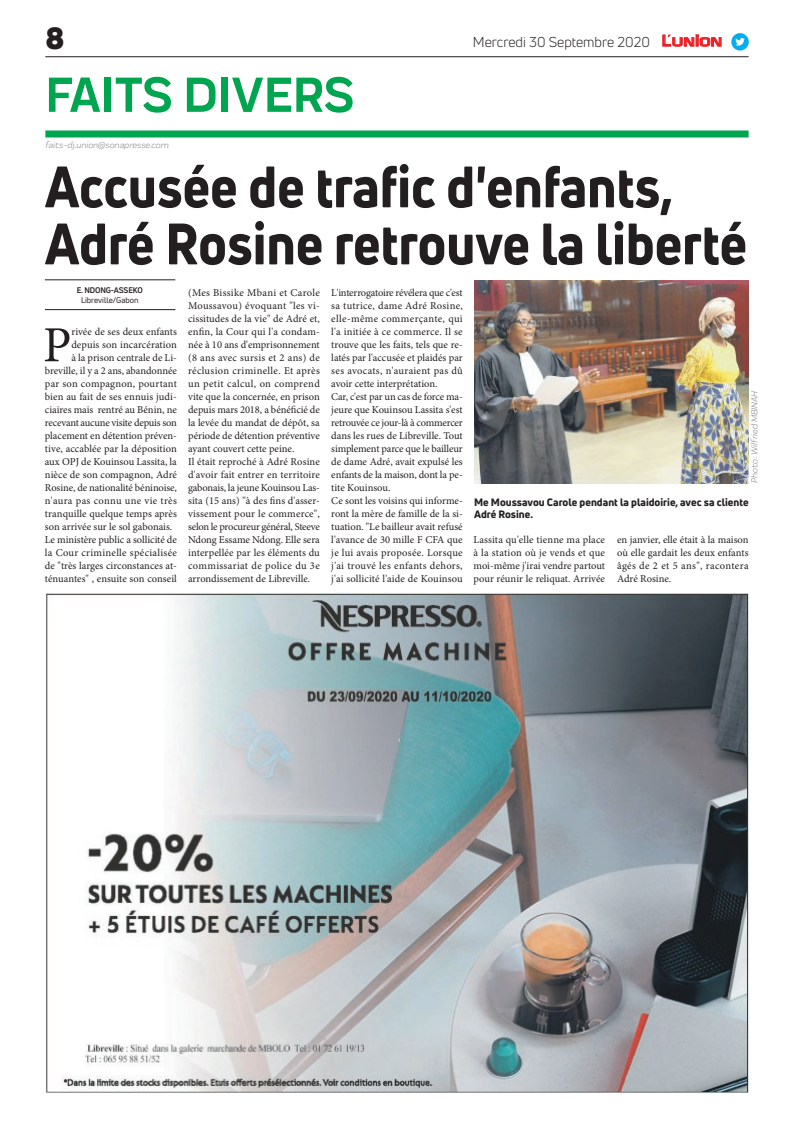
<style>
.page{position:relative;width:794px;height:1129px;background:#fff}
.page>*{position:absolute;margin:0;border:0;box-sizing:border-box;transform-origin:0 0}
.t1{font:800 57px/57px "Uni Neue";color:#231f20;scale:.91 1}
.t2{font:700 51px "Praktika";color:#00a54f}
.t3{font:50.5px "Minion Pro";color:#231f20}
.t4{font:900 30px "Uni Neue";color:#231f20}
.t5{font:14px "Uni Neue";color:#231f20}
.t6{font:10.5px/13px "Minion Pro";color:#231f20}
.t7{font:800 10.5px/12.6px "Uni Neue";color:#231f20}
.t8{font:10.5px "Minion Pro";letter-spacing:-.02em;color:#231f20}
.t9{font:10.5px "Minion Pro";letter-spacing:.025em;color:#231f20}
.t10{font:10.5px "Minion Pro";letter-spacing:.02em;color:#231f20}
.t11{font:10.5px "Minion Pro";letter-spacing:.03em;color:#231f20}
.t12{font:italic 9px "Praktika";color:#818386}
.t13{font:8px "Uni Neue";color:#231f20}
.t14{font:700 8px "Uni Neue";letter-spacing:-.02em;color:#231f20}
.s1{font-family:"Eurostile";font-weight:600;font-size:14.9px;color:#ee1d23}
.s2{font-family:"Eurostile";font-weight:600;font-size:11.4px;color:#ee1d23}
</style>
<div class="page">
<div style="left:45px;top:130px;width:703px;height:7px;background:#00a54f"></div>
<hr style="left:45px;top:56px;width:703px;height:1px;background:#231f20">
<svg style="left:662px;top:34px;width:60px;height:13px"></svg>
<div style="left:731px;top:33px;width:17px;height:18px;background:#00aeef;border-radius:50%"></div>
<svg style="left:735px;top:38px;width:10px;height:8px"></svg>
<img style="left:45px;top:592px;width:703px;height:499px">
<hr style="left:45px;top:309px;width:130px;height:1px;background:#231f20">
<hr style="left:45px;top:279px;width:130px;height:1px;background:#231f20">
<img style="left:474px;top:280px;width:274px;height:203px">
<h3 class="t4" style="left:45px;top:17px;width:21px">8</h3>
<h2 class="t2" style="left:45px;top:54px;width:310px">FAITS DIVERS</h2>
<p class="t12" style="left:45px;top:139px;width:125px">faits-dj.union@sonapresse.com</p>
<h3 class="t5" style="left:473px;top:33px;width:251px">Mercredi 30 Septembre 2020 <span class="s1">L</span><span class="s2">UNION</span></h3>
<h1 class="t1" style="left:45px;top:157px;width:773px">Accusée de trafic d'enfants,<br>Adré Rosine retrouve la liberté</h1>
<p class="t14" style="left:77px;top:285px;width:68px">E. NDONG-ASSEKO</p>
<p class="t13" style="left:81px;top:295px;width:59px">Libreville/Gabon</p>
<p class="t6" style="left:188px;top:286px;width:133px">(Mes Bissike Mbani et Carole<br>Moussavou) évoquant "les vi&shy;cissitudes de la vie" de Adré et, enfin, la Cour qui l'a condam&shy;née à 10 ans d'emprisonnement (8 ans avec sursis et 2 ans) de réclusion criminelle. Et après un petit calcul, on comprend vite que la concernée, en prison depuis mars 2018, a bénéficié de la levée du mandat de dépôt, sa période de détention préventive ayant couvert cette peine.<br>Il était reproché à Adré Rosine d'avoir fait entrer en territoire gabonais, la jeune Kouinsou Las&shy;sita (15 ans) "à des fins d'asser&shy;vissement pour le commerce", selon le procureur général, Steeve<br>Ndong Essame Ndong. Elle sera interpellée par les éléments du commissariat de police du 3e arrondissement de Libreville.</p>
<p class="t6" style="left:331px;top:286px;width:133px">L'interrogatoire révélera que c'est sa tutrice, dame Adré Rosine, elle-même commerçante, qui l'a initiée à ce commerce. Il se trouve que les faits, tels que re&shy;latés par l'accusée et plaidés par ses avocats, n'auraient pas dû avoir cette interprétation.<br>Car, c'est par un cas de force ma&shy;jeure que Kouinsou Lassita s'est retrouvée ce jour-là à commercer dans les rues de Libreville. Tout simplement parce que le bailleur de dame Adré, avait expulsé les enfants de la maison, dont la pe&shy;tite Kouinsou.<br>Ce sont les voisins qui informe&shy;ront la mère de famille de la si&shy;tuation. "Le bailleur avait refusé l'avance de 30 mille F CFA que je lui avais proposée. Lorsque j'ai trouvé les enfants dehors, j'ai sollicité l'aide de Kouinsou</p>
<h3 class="t3" style="left:43px;top:311px;width:30px">P</h3>
<p class="t6" style="left:71px;top:325px;width:107px">rivée de ses deux enfants</p>
<p class="t6" style="left:71px;top:338px;width:107px">depuis son incarcération</p>
<p class="t6" style="left:71px;top:351px;width:107px">à la prison centrale de Li-</p>
<p class="t6" style="left:45px;top:364px;width:133px">breville, il y a 2 ans, abandonnée</p>
<p class="t10" style="left:45px;top:377px;width:133px">par son compagnon, pourtant</p>
<p class="t6" style="left:45px;top:390px;width:133px">bien au fait de ses ennuis judi-</p>
<p class="t6" style="left:45px;top:403px;width:133px">ciaires mais rentré au Bénin, ne</p>
<p class="t8" style="left:45px;top:416px;width:133px">recevant aucune visite depuis son</p>
<p class="t6" style="left:45px;top:429px;width:133px">placement en détention préven-</p>
<p class="t6" style="left:45px;top:442px;width:134px">tive, accablée par la déposition</p>
<p class="t6" style="left:45px;top:455px;width:133px">aux OPJ de Kouinsou Lassita, la</p>
<p class="t6" style="left:45px;top:468px;width:134px">nièce de son compagnon, Adré</p>
<p class="t6" style="left:45px;top:481px;width:134px">Rosine, de nationalité béninoise,</p>
<p class="t11" style="left:45px;top:494px;width:134px">n'aura pas connu une vie très</p>
<p class="t6" style="left:45px;top:507px;width:133px">tranquille quelque temps après</p>
<p class="t6" style="left:45px;top:520px;width:129px">son arrivée sur le sol gabonais.</p>
<p class="t6" style="left:45px;top:533px;width:133px">Le ministère public a sollicité de</p>
<p class="t9" style="left:45px;top:546px;width:134px">la Cour criminelle spécialisée</p>
<p class="t6" style="left:45px;top:559px;width:133px">de "très larges circonstances at-</p>
<p class="t6" style="left:45px;top:572px;width:133px">ténuantes" , ensuite son conseil</p>
<p class="t12" style="left:748px;top:483px;width:94px;rotate:-90deg">Photo : Wilfried MBINAH</p>
<p class="t7" style="left:474px;top:495px;width:276px">Me Moussavou Carole pendant la plaidoirie, avec sa cliente<br>Adré Rosine.</p>
<p class="t6" style="left:473px;top:533px;width:133px;text-align:justify">Lassita qu'elle tienne ma place à la station où je vends et que moi-même j'irai vendre partout pour réunir le reliquat. Arrivée</p>
<p class="t6" style="left:617px;top:533px;width:133px;text-align:justify">en janvier, elle était à la maison où elle gardait les deux enfants âgés de 2 et 5 ans", racontera Adré Rosine.</p>
</div>
